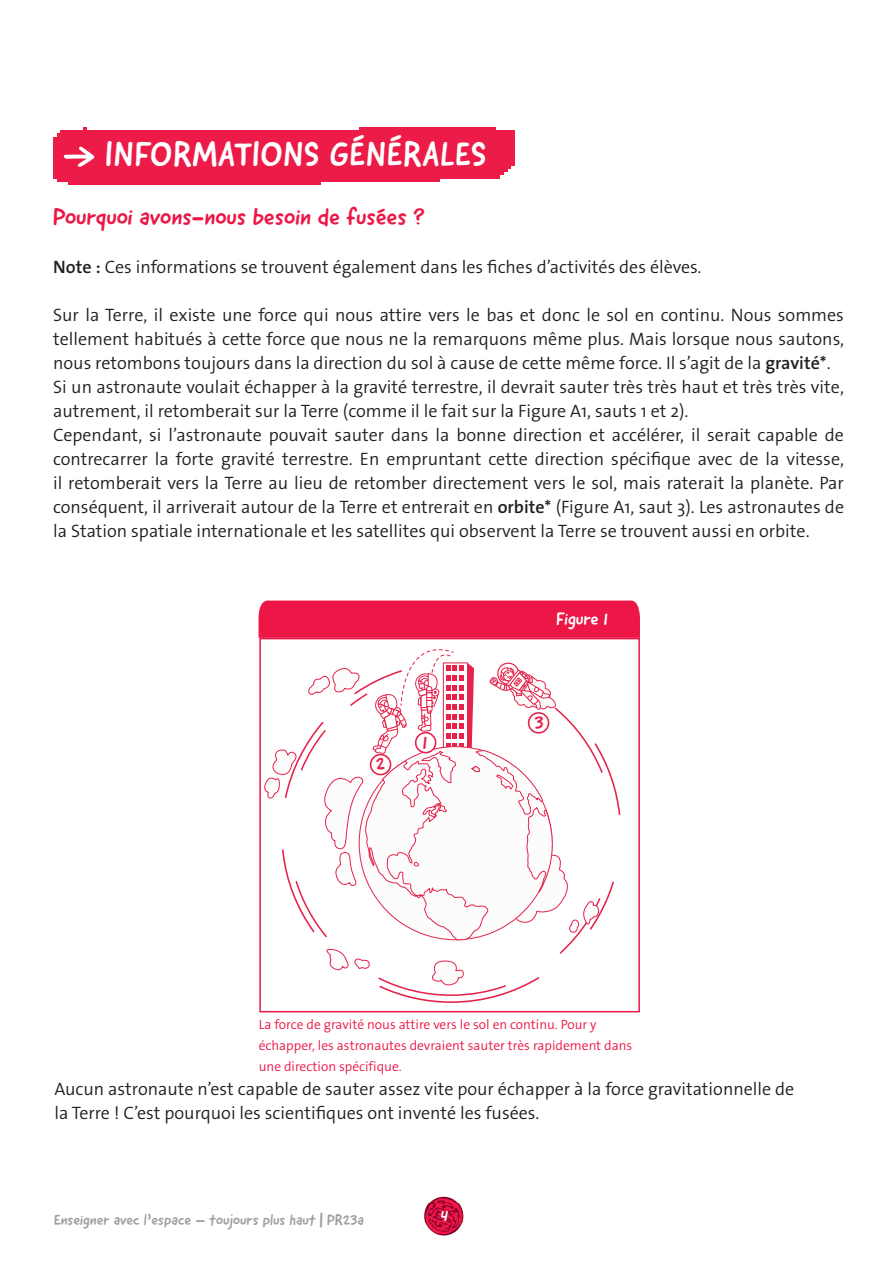
<style>
.page{position:relative;width:893px;height:1263px;background:#fff}
.page>*{position:absolute;margin:0;border:0;box-sizing:border-box;transform-origin:0 0}
.t1{font:34.5px "Good Dog New";letter-spacing:.02em;color:#fff}
.t2{font:24px "Good Dog New";color:#ed1747}
.t3{font:19.2px "Good Dog New";color:#e6224a}
.t4{font:300 18px/24px "The Sans Os F";color:#231f20;text-align:justify}
.t5{font:18px "Good Dog New";color:#fff}
.t6{font:15px "Good Dog New";color:#9d9fa2}
.t7{font:15px "Good Dog New";color:#fff}
.t8{font:300 13.5px/21px "The Sans Os F";color:#ed1747}
.s1{font-weight:600}
</style>
<div class="page">
<img style="left:424px;top:1196px;width:40px;height:40px">
<div style="left:53px;top:128px;width:461px;height:57px;background:#ec1b48"></div>
<svg style="left:64px;top:146px;width:30px;height:21px"></svg>
<svg style="left:259px;top:600px;width:381px;height:403px"></svg>
<div style="left:259px;top:638px;width:381px;height:374px;border:2px solid #ed1747"></div>
<p class="t1" style="left:105px;top:132px;width:382px">INFORMATIONS GÉNÉRALES</p>
<p class="t2" style="left:53px;top:201px;width:373px">Pourquoi avons-nous besoin de fusées ?</p>
<p class="t4" style="left:53px;top:255px;width:650px"><span class="s1">Note :</span> Ces informations se trouvent également dans les fiches d’activités des élèves.</p>
<p class="t4" style="left:53px;top:303px;width:792px">Sur la Terre, il existe une force qui nous attire vers le bas et donc le sol en continu. Nous sommes tellement habitués à cette force que nous ne la remarquons même plus. Mais lorsque nous sautons, nous retombons toujours dans la direction du sol à cause de cette même force. Il s’agit de la <span class="s1">gravité*</span>.</p>
<p class="t4" style="left:53px;top:375px;width:792px">Si un astronaute voulait échapper à la gravité terrestre, il devrait sauter très très haut et très très vite, autrement, il retomberait sur la Terre (comme il le fait sur la Figure A1, sauts 1 et 2).</p>
<p class="t4" style="left:53px;top:423px;width:792px">Cependant, si l’astronaute pouvait sauter dans la bonne direction et accélérer, il serait capable de contrecarrer la forte gravité terrestre. En empruntant cette direction spécifique avec de la vitesse, il retomberait vers la Terre au lieu de retomber directement vers le sol, mais raterait la planète. Par conséquent, il arriverait autour de la Terre et entrerait en <span class="s1">orbite*</span> (Figure A1, saut 3). Les astronautes de la Station spatiale internationale et les satellites qui observent la Terre se trouvent aussi en orbite.</p>
<p class="t3" style="left:376px;top:751px;width:10px">2</p>
<p class="t3" style="left:422px;top:730px;width:7px">1</p>
<p class="t5" style="left:556px;top:607px;width:54px">Figure 1</p>
<p class="t3" style="left:534px;top:710px;width:11px">3</p>
<p class="t8" style="left:259px;top:1014px;width:375px">La force de gravité nous attire vers le sol en continu. Pour y échapper, les astronautes devraient sauter très rapidement dans une direction spécifique.</p>
<p class="t4" style="left:54px;top:1077px;width:741px">Aucun astronaute n’est capable de sauter assez vite pour échapper à la force gravitationnelle de</p>
<p class="t4" style="left:54px;top:1101px;width:486px">la Terre ! C’est pourquoi les scientifiques ont inventé les fusées.</p>
<p class="t6" style="left:54px;top:1210px;width:311px">Enseigner avec l’espace – toujours plus haut | PR23a</p>
<p class="t7" style="left:441px;top:1206px;width:9px">4</p>
</div>
